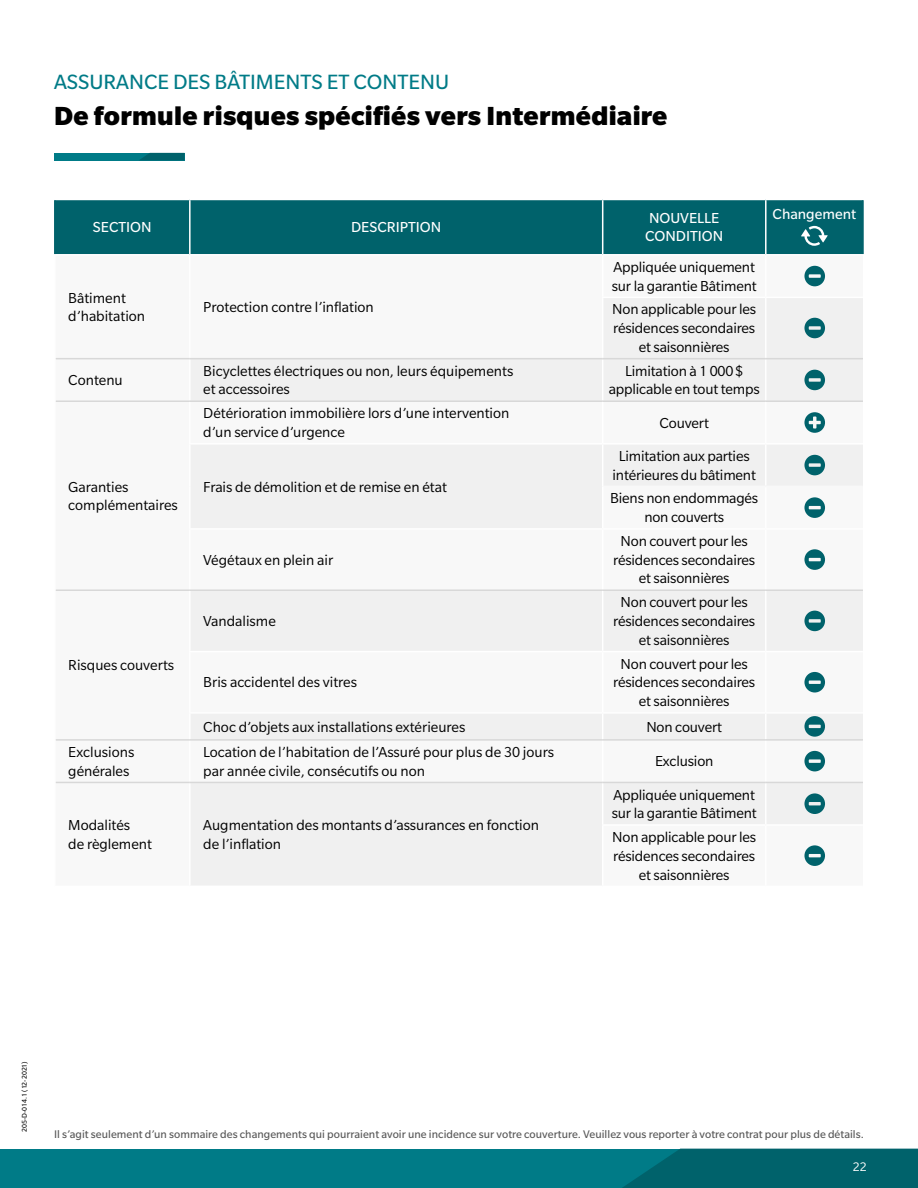
<style>
.page{position:relative;width:918px;height:1188px;background:#fff}
.page>*{position:absolute;margin:0;border:0;box-sizing:border-box;transform-origin:0 0}
.t1{font:900 28.5px "Slate Std";letter-spacing:.01em;color:#000}
.t2{font:22.5px "Slate Std";color:#007b87}
.t3{font:15.75px/18.8px "Slate Std";letter-spacing:-.01em;color:#000}
.t4{font:15.75px/18px "Slate Std";color:#fff}
.t5{font:13.5px "Slate Std";color:#fff}
.t6{font:12px "Slate Std";letter-spacing:.005em;color:#575757}
.t7{font:7.5px "Slate Std";color:#000}
</style>
<div class="page">
<div style="left:0;top:1149px;width:918px;height:39px;background:#007b87"></div>
<svg style="left:622px;top:1149px;width:296px;height:39px;background:#00646d"></svg>
<div style="left:56px;top:200px;width:806px;height:54px;background:#00626b"></div>
<div style="left:191px;top:298px;width:672px;height:587px;background:#f0f0f0"></div>
<hr style="left:189px;top:443px;width:414px;height:2px;background:#fff">
<hr style="left:603px;top:443px;width:163px;height:2px;background:#fff">
<hr style="left:766px;top:443px;width:97px;height:2px;background:#fff">
<hr style="left:189px;top:528px;width:414px;height:2px;background:#fff">
<hr style="left:603px;top:528px;width:163px;height:2px;background:#fff">
<hr style="left:766px;top:528px;width:97px;height:2px;background:#fff">
<hr style="left:189px;top:651px;width:414px;height:1px;background:#fff">
<hr style="left:603px;top:651px;width:163px;height:1px;background:#fff">
<hr style="left:766px;top:651px;width:97px;height:1px;background:#fff">
<hr style="left:602px;top:824px;width:164px;height:2px;background:#fff">
<hr style="left:766px;top:824px;width:97px;height:2px;background:#fff">
<hr style="left:189px;top:200px;width:2px;height:54px;background:#fff">
<hr style="left:602px;top:200px;width:1px;height:54px;background:#fff">
<hr style="left:765px;top:200px;width:2px;height:54px;background:#fff">
<hr style="left:765px;top:298px;width:2px;height:60px;background:#fff">
<hr style="left:765px;top:359px;width:2px;height:41px;background:#fff">
<hr style="left:765px;top:402px;width:2px;height:41px;background:#fff">
<hr style="left:765px;top:445px;width:2px;height:41px;background:#fff">
<hr style="left:765px;top:487px;width:2px;height:41px;background:#fff">
<hr style="left:765px;top:530px;width:2px;height:59px;background:#fff">
<hr style="left:765px;top:591px;width:2px;height:60px;background:#fff">
<hr style="left:765px;top:652px;width:2px;height:60px;background:#fff">
<hr style="left:765px;top:714px;width:2px;height:25px;background:#fff">
<hr style="left:765px;top:741px;width:2px;height:41px;background:#fff">
<hr style="left:765px;top:783px;width:2px;height:41px;background:#fff">
<hr style="left:765px;top:826px;width:2px;height:60px;background:#fff">
<hr style="left:603px;top:486px;width:163px;height:1px;background:#f8f8f8">
<hr style="left:766px;top:486px;width:97px;height:1px;background:#f8f8f8">
<hr style="left:602px;top:359px;width:1px;height:41px;background:#fff">
<hr style="left:602px;top:445px;width:1px;height:41px;background:#fff">
<hr style="left:602px;top:591px;width:1px;height:60px;background:#fff">
<svg style="left:602px;top:714px;width:1px;height:25px"></svg>
<hr style="left:602px;top:783px;width:1px;height:41px;background:#fff">
<hr style="left:602px;top:298px;width:1px;height:60px;background:#fff">
<hr style="left:602px;top:402px;width:1px;height:41px;background:#fff">
<hr style="left:602px;top:486px;width:1px;height:42px;background:#fff">
<hr style="left:602px;top:530px;width:1px;height:59px;background:#fff">
<hr style="left:602px;top:652px;width:1px;height:60px;background:#fff">
<hr style="left:602px;top:741px;width:1px;height:41px;background:#fff">
<hr style="left:602px;top:826px;width:1px;height:60px;background:#fff">
<hr style="left:189px;top:712px;width:414px;height:2px;background:#fff">
<hr style="left:603px;top:712px;width:163px;height:2px;background:#fff">
<hr style="left:766px;top:712px;width:97px;height:2px;background:#fff">
<hr style="left:54px;top:200px;width:2px;height:54px;background:#00626b">
<hr style="left:862px;top:200px;width:2px;height:54px;background:#00626b">
<hr style="left:56px;top:358px;width:134px;height:1px;background:#d8d8d8">
<hr style="left:190px;top:358px;width:413px;height:1px;background:#d8d8d8">
<hr style="left:603px;top:358px;width:163px;height:1px;background:#d8d8d8">
<hr style="left:766px;top:358px;width:97px;height:1px;background:#d8d8d8">
<hr style="left:56px;top:400px;width:134px;height:2px;background:#d8d8d8">
<hr style="left:190px;top:400px;width:413px;height:2px;background:#d8d8d8">
<hr style="left:603px;top:400px;width:163px;height:2px;background:#d8d8d8">
<hr style="left:766px;top:400px;width:97px;height:2px;background:#d8d8d8">
<hr style="left:56px;top:589px;width:134px;height:2px;background:#d8d8d8">
<hr style="left:190px;top:589px;width:413px;height:2px;background:#d8d8d8">
<hr style="left:603px;top:589px;width:163px;height:2px;background:#d8d8d8">
<hr style="left:766px;top:589px;width:97px;height:2px;background:#d8d8d8">
<hr style="left:56px;top:739px;width:134px;height:2px;background:#d8d8d8">
<hr style="left:190px;top:739px;width:413px;height:2px;background:#d8d8d8">
<hr style="left:603px;top:739px;width:163px;height:2px;background:#d8d8d8">
<hr style="left:766px;top:739px;width:97px;height:2px;background:#d8d8d8">
<hr style="left:56px;top:782px;width:134px;height:1px;background:#d8d8d8">
<hr style="left:190px;top:782px;width:413px;height:1px;background:#d8d8d8">
<hr style="left:603px;top:782px;width:163px;height:1px;background:#d8d8d8">
<hr style="left:766px;top:782px;width:97px;height:1px;background:#d8d8d8">
<svg style="left:801px;top:226px;width:27px;height:20px"></svg>
<svg style="left:804px;top:265px;width:22px;height:22px"></svg>
<svg style="left:804px;top:318px;width:21px;height:20px"></svg>
<svg style="left:804px;top:370px;width:21px;height:20px"></svg>
<svg style="left:804px;top:412px;width:21px;height:21px"></svg>
<svg style="left:804px;top:455px;width:21px;height:20px"></svg>
<svg style="left:804px;top:497px;width:21px;height:21px"></svg>
<svg style="left:804px;top:549px;width:21px;height:21px"></svg>
<svg style="left:804px;top:611px;width:21px;height:20px"></svg>
<svg style="left:804px;top:672px;width:21px;height:21px"></svg>
<svg style="left:804px;top:716px;width:21px;height:21px"></svg>
<svg style="left:804px;top:751px;width:21px;height:20px"></svg>
<svg style="left:804px;top:793px;width:21px;height:21px"></svg>
<svg style="left:804px;top:845px;width:21px;height:21px"></svg>
<div style="left:54px;top:153px;width:130px;height:7px;background:#007b87"></div>
<svg style="left:140px;top:153px;width:44px;height:7px"></svg>
<h2 class="t2" style="left:54px;top:70px;width:397px">ASSURANCE DES BÂTIMENTS ET CONTENU</h2>
<h1 class="t1" style="left:54px;top:101px;width:615px">De formule risques spécifiés vers Intermédiaire</h1>
<p class="t4" style="left:93px;top:218px;width:60px">SECTION</p>
<p class="t4" style="left:351px;top:218px;width:92px">DESCRIPTION</p>
<p class="t4" style="left:645px;top:209px;width:80px">NOUVELLE<br>CONDITION</p>
<p class="t4" style="left:773px;top:205px;width:85px">Changement</p>
<p class="t3" style="left:68px;top:288px;width:78px">Bâtiment d’habitation</p>
<p class="t3" style="left:203px;top:297px;width:172px">Protection contre l’inflation</p>
<p class="t3" style="left:612px;top:257px;width:146px">Appliquée uniquement sur la garantie Bâtiment</p>
<p class="t3" style="left:612px;top:300px;width:145px;text-align:center">Non applicable pour les résidences secondaires et saisonnières</p>
<p class="t3" style="left:68px;top:371px;width:56px">Contenu</p>
<p class="t3" style="left:203px;top:361px;width:312px">Bicyclettes électriques ou non, leurs équipements et accessoires</p>
<p class="t3" style="left:609px;top:361px;width:153px;text-align:center">Limitation à 1 000$ applicable en tout temps</p>
<p class="t3" style="left:68px;top:477px;width:111px">Garanties complémentaires</p>
<p class="t3" style="left:68px;top:656px;width:107px">Risques couverts</p>
<p class="t3" style="left:203px;top:404px;width:308px">Détérioration immobilière lors d’une intervention d’un service d’urgence</p>
<p class="t3" style="left:660px;top:413px;width:51px">Couvert</p>
<p class="t3" style="left:203px;top:477px;width:245px">Frais de démolition et de remise en état</p>
<p class="t3" style="left:203px;top:550px;width:131px">Végétaux en plein air</p>
<p class="t3" style="left:203px;top:612px;width:74px">Vandalisme</p>
<p class="t3" style="left:203px;top:673px;width:155px">Bris accidentel des vitres</p>
<p class="t3" style="left:613px;top:446px;width:145px;text-align:center">Limitation aux parties intérieures du bâtiment</p>
<p class="t3" style="left:610px;top:489px;width:150px;text-align:center">Biens non endommagés non couverts</p>
<p class="t3" style="left:613px;top:532px;width:143px;text-align:center">Non couvert pour les résidences secondaires et saisonnières</p>
<p class="t3" style="left:613px;top:593px;width:143px;text-align:center">Non couvert pour les résidences secondaires et saisonnières</p>
<p class="t3" style="left:613px;top:654px;width:143px;text-align:center">Non couvert pour les résidences secondaires et saisonnières</p>
<p class="t3" style="left:203px;top:717px;width:264px">Choc d’objets aux installations extérieures</p>
<p class="t3" style="left:646px;top:717px;width:77px">Non couvert</p>
<p class="t3" style="left:68px;top:742px;width:68px">Exclusions générales</p>
<p class="t3" style="left:203px;top:742px;width:352px">Location de l’habitation de l’Assuré pour plus de 30 jours par année civile, consécutifs ou non</p>
<p class="t3" style="left:655px;top:752px;width:60px">Exclusion</p>
<p class="t3" style="left:68px;top:816px;width:85px">Modalités<br>de règlement</p>
<p class="t3" style="left:203px;top:816px;width:337px">Augmentation des montants d’assurances en fonction de l’inflation</p>
<p class="t3" style="left:612px;top:785px;width:146px">Appliquée uniquement sur la garantie Bâtiment</p>
<p class="t3" style="left:612px;top:828px;width:145px;text-align:center">Non applicable pour les résidences secondaires et saisonnières</p>
<p class="t7" style="left:20px;top:1132px;width:72px;rotate:-90deg">205-D-014.1 (12-2021)</p>
<p class="t6" style="left:54px;top:1128px;width:811px">Il s’agit seulement d’un sommaire des changements qui pourraient avoir une incidence sur votre couverture. Veuillez vous reporter à votre contrat pour plus de détails.</p>
<p class="t5" style="left:853px;top:1160px;width:15px">22</p>
</div>
